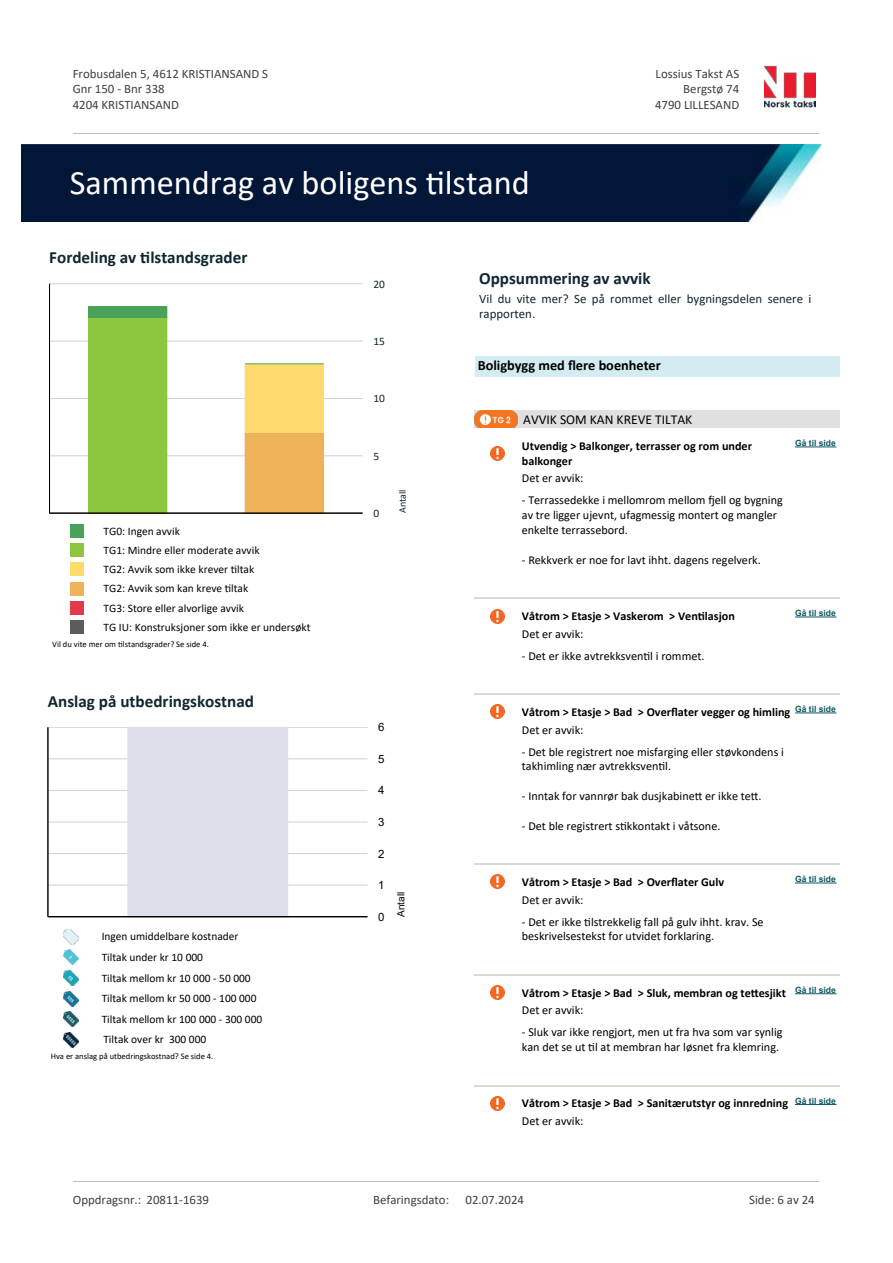
<style>
.page{position:relative;width:893px;height:1263px;background:#fff}
.page>*{position:absolute;margin:0;border:0;box-sizing:border-box;transform-origin:0 0}
.t1{font:34.35px "Calibri";color:#fff}
.t2{font:700 17.1px "Calibri";color:#102732}
.t3{font:700 14.25px "Calibri";color:#000}
.t4{font:13.5px "Calibri";color:#000}
.t5{font:12.9px/15.8px "Calibri";color:#404040}
.t6{font:12.9px/15.8px "Calibri";color:#102732}
.t7{font:12.15px/14.9px "Calibri";color:#000}
.t8{font:700 12.15px/17.7px "Calibri";color:#000}
.t9{font:11.4px/19px "Calibri";color:#000}
.t10{font:11.4px "Calibri";color:#102732}
.t11{font:11.4px "Arial";color:#000}
.t12{font:10.05px "Calibri";color:#102732}
.t13{font:10.05px "Arial";color:#000}
.t14{font:8.55px "Calibri";color:#000}
.t15{font:700 8.55px "Arial";color:#115965}
.s1{font-weight:400}
</style>
<div class="page">
<hr style="left:49px;top:455px;width:314px;height:1px;background:#d3d3d3">
<hr style="left:49px;top:398px;width:314px;height:1px;background:#d3d3d3">
<hr style="left:49px;top:341px;width:314px;height:1px;background:#d3d3d3">
<hr style="left:49px;top:284px;width:314px;height:1px;background:#d3d3d3">
<div style="left:88px;top:306px;width:79px;height:12px;border:1px solid #4aa25a"></div>
<div style="left:245px;top:433px;width:79px;height:80px;background:#eeb258"></div>
<div style="left:245px;top:364px;width:79px;height:69px;background:#ffdb6e"></div>
<div style="left:88px;top:318px;width:79px;height:195px;background:#8dc63f"></div>
<div style="left:88px;top:307px;width:79px;height:11px;background:#4aa25a"></div>
<hr style="left:49px;top:512px;width:314px;height:2px;background:#000">
<hr style="left:49px;top:284px;width:1px;height:229px;background:#000">
<div style="left:70px;top:524px;width:14px;height:14px;background:#4aa25a"></div>
<div style="left:70px;top:543px;width:14px;height:14px;background:#8ec63f"></div>
<div style="left:70px;top:562px;width:14px;height:14px;background:#ffdb6e"></div>
<div style="left:70px;top:581px;width:14px;height:14px;background:#eeb258"></div>
<div style="left:70px;top:601px;width:14px;height:14px;background:#e3394a"></div>
<div style="left:70px;top:620px;width:14px;height:14px;background:#5c5c5c"></div>
<hr style="left:48px;top:884px;width:320px;height:2px;background:#d3d3d3">
<hr style="left:48px;top:853px;width:320px;height:1px;background:#d3d3d3">
<hr style="left:48px;top:821px;width:320px;height:1px;background:#d3d3d3">
<hr style="left:48px;top:790px;width:320px;height:1px;background:#d3d3d3">
<hr style="left:48px;top:758px;width:320px;height:1px;background:#d3d3d3">
<hr style="left:48px;top:727px;width:320px;height:1px;background:#d3d3d3">
<div style="left:128px;top:727px;width:160px;height:190px;background:#dde0ea"></div>
<hr style="left:48px;top:916px;width:320px;height:1px;background:#000">
<hr style="left:48px;top:727px;width:1px;height:190px;background:#000">
<img style="left:63px;top:929px;width:15px;height:15px">
<img style="left:63px;top:950px;width:15px;height:15px">
<img style="left:63px;top:970px;width:15px;height:15px">
<img style="left:63px;top:991px;width:15px;height:15px">
<img style="left:63px;top:1012px;width:15px;height:15px">
<img style="left:63px;top:1032px;width:15px;height:15px">
<div style="left:475px;top:356px;width:364px;height:21px;background:#d3ecf1"></div>
<svg style="left:475px;top:410px;width:44px;height:18px"></svg>
<img style="left:474px;top:411px;width:43px;height:17px">
<div style="left:519px;top:410px;width:273px;height:18px;background:#e0e0e0"></div>
<div style="left:792px;top:410px;width:47px;height:18px;background:#e0e0e0"></div>
<img style="left:491px;top:446px;width:13px;height:14px">
<hr style="left:795px;top:446px;width:41px;height:1px;background:#115965">
<hr style="left:475px;top:597px;width:44px;height:2px;background:#d7dbd3">
<hr style="left:519px;top:597px;width:68px;height:2px;background:#d7dbd3">
<hr style="left:587px;top:597px;width:71px;height:2px;background:#d7dbd3">
<hr style="left:658px;top:597px;width:134px;height:2px;background:#d7dbd3">
<hr style="left:792px;top:597px;width:47px;height:2px;background:#d7dbd3">
<img style="left:491px;top:609px;width:13px;height:14px">
<hr style="left:795px;top:616px;width:41px;height:1px;background:#115965">
<hr style="left:475px;top:693px;width:44px;height:2px;background:#d7dbd3">
<hr style="left:519px;top:693px;width:68px;height:2px;background:#d7dbd3">
<hr style="left:587px;top:693px;width:71px;height:2px;background:#d7dbd3">
<hr style="left:658px;top:693px;width:134px;height:2px;background:#d7dbd3">
<hr style="left:792px;top:693px;width:47px;height:2px;background:#d7dbd3">
<img style="left:491px;top:704px;width:13px;height:14px">
<hr style="left:795px;top:712px;width:41px;height:1px;background:#115965">
<hr style="left:475px;top:863px;width:44px;height:2px;background:#d7dbd3">
<hr style="left:519px;top:863px;width:68px;height:2px;background:#d7dbd3">
<hr style="left:587px;top:863px;width:71px;height:2px;background:#d7dbd3">
<hr style="left:658px;top:863px;width:134px;height:2px;background:#d7dbd3">
<hr style="left:792px;top:863px;width:47px;height:2px;background:#d7dbd3">
<img style="left:491px;top:875px;width:13px;height:14px">
<hr style="left:795px;top:882px;width:41px;height:1px;background:#115965">
<hr style="left:475px;top:974px;width:44px;height:2px;background:#d7dbd3">
<hr style="left:519px;top:974px;width:68px;height:2px;background:#d7dbd3">
<hr style="left:587px;top:974px;width:71px;height:2px;background:#d7dbd3">
<hr style="left:658px;top:974px;width:134px;height:2px;background:#d7dbd3">
<hr style="left:792px;top:974px;width:47px;height:2px;background:#d7dbd3">
<img style="left:491px;top:985px;width:13px;height:14px">
<hr style="left:795px;top:993px;width:41px;height:1px;background:#115965">
<hr style="left:475px;top:1085px;width:44px;height:1px;background:#d7dbd3">
<hr style="left:519px;top:1085px;width:68px;height:1px;background:#d7dbd3">
<hr style="left:587px;top:1085px;width:71px;height:1px;background:#d7dbd3">
<hr style="left:658px;top:1085px;width:134px;height:1px;background:#d7dbd3">
<hr style="left:792px;top:1085px;width:47px;height:1px;background:#d7dbd3">
<img style="left:491px;top:1096px;width:13px;height:14px">
<hr style="left:795px;top:1104px;width:41px;height:1px;background:#115965">
<img style="left:765px;top:65px;width:50px;height:43px">
<hr style="left:73px;top:133px;width:745px;height:1px;background:#c0c0c0">
<img style="left:21px;top:144px;width:801px;height:77px">
<hr style="left:73px;top:1181px;width:745px;height:1px;background:#c0c0c0">
<p class="t5" style="left:73px;top:65px;width:197px">Frobusdalen 5, 4612 KRISTIANSAND S<br>Gnr 150 - Bnr 338<br>4204 KRISTIANSAND</p>
<p class="t5" style="left:656px;top:65px;width:85px">Lossius Takst AS</p>
<p class="t5" style="left:683px;top:81px;width:57px">Bergstø 74</p>
<p class="t5" style="left:655px;top:96px;width:86px">4790 LILLESAND</p>
<h1 class="t1" style="left:70px;top:159px;width:462px">Sammendrag av boligens 琀椀lstand</h1>
<h2 class="t2" style="left:49px;top:245px;width:200px">Fordeling av 琀椀lstandsgrader</h2>
<p class="t9" style="left:104px;top:521px;width:208px">TG0: Ingen avvik<br>TG1: Mindre eller moderate avvik<br>TG2: Avvik som ikke krever 琀椀ltak<br>TG2: Avvik som kan kreve 琀椀ltak<br>TG3: Store eller alvorlige avvik<br>TG IU: Konstruksjoner som ikke er undersøkt</p>
<p class="t14" style="left:52px;top:638px;width:158px">Vil du vite mer om 琀椀lstandsgrader? Se side 4.</p>
<h2 class="t2" style="left:48px;top:689px;width:208px">Anslag på utbedringskostnad</h2>
<p class="t9" style="left:102px;top:926px;width:162px;line-height:20.5px">Ingen umiddelbare kostnader<br>Tiltak under kr 10 000<br>Tiltak mellom kr 10 000 - 50 000<br>Tiltak mellom kr 50 000 - 100 000<br>Tiltak mellom kr 100 000 - 300 000<br>Tiltak over kr 300 000</p>
<p class="t14" style="left:51px;top:1050px;width:164px">Hva er anslag på utbedringskostnad? Se side 4.</p>
<p class="t10" style="left:373px;top:276px;width:13px">20</p>
<p class="t10" style="left:373px;top:333px;width:13px">15</p>
<p class="t10" style="left:373px;top:391px;width:13px">10</p>
<p class="t10" style="left:373px;top:448px;width:7px">5</p>
<p class="t10" style="left:373px;top:505px;width:7px">0</p>
<p class="t12" style="left:395px;top:513px;width:25px;rotate:-90deg">Antall</p>
<p class="t11" style="left:378px;top:719px;width:8px">6</p>
<p class="t11" style="left:378px;top:751px;width:8px">5</p>
<p class="t11" style="left:378px;top:782px;width:8px">4</p>
<p class="t11" style="left:378px;top:814px;width:8px">3</p>
<p class="t11" style="left:378px;top:846px;width:8px">2</p>
<p class="t11" style="left:378px;top:877px;width:8px">1</p>
<p class="t11" style="left:378px;top:909px;width:8px">0</p>
<p class="t13" style="left:394px;top:917px;width:26px;rotate:-90deg">Antall</p>
<h2 class="t2" style="left:479px;top:267px;width:173px">Oppsummering av avvik</h2>
<p class="t6" style="left:479px;top:290px;width:334px">Vil du vite mer? Se på rommet eller bygningsdelen senere i rapporten.</p>
<p class="t3" style="left:478px;top:355px;width:185px">Boligbygg med 昀氀ere boenheter</p>
<p class="t4" style="left:523px;top:410px;width:170px">AVVIK SOM KAN KREVE TILTAK</p>
<p class="t8" style="left:522px;top:438px;width:232px;line-height:14.9px">Utvendig &gt; Balkonger, terrasser og rom under balkonger</p>
<p class="t15" style="left:795px;top:437px;width:42px">Gå til side</p>
<p class="t7" style="left:522px;top:471px;width:63px">Det er avvik:</p>
<p class="t7" style="left:522px;top:493px;width:262px">- Terrassedekke i mellomrom mellom 昀樀ell og bygning av tre ligger ujevnt, ufagmessig montert og mangler enkelte terrassebord.</p>
<p class="t7" style="left:522px;top:552px;width:240px">- Rekkverk er noe for lavt ihht. dagens regelverk.</p>
<p class="t8" style="left:522px;top:607px;width:215px">Våtrom &gt; Etasje &gt; Vaskerom &gt; Ven琀椀lasjon</p>
<p class="t15" style="left:795px;top:607px;width:42px">Gå til side</p>
<p class="t7" style="left:522px;top:626px;width:63px">Det er avvik:</p>
<p class="t7" style="left:522px;top:648px;width:184px">- Det er ikke avtrekksven琀椀l i rommet.</p>
<p class="t8" style="left:522px;top:703px;width:316px">Våtrom &gt; Etasje &gt; Bad &gt; Over昀氀ater vegger og himling <sup>Gå</sup> <sup>til</sup> <sup>side<br></sup><span class="s1">Det er avvik:</span></p>
<p class="t7" style="left:522px;top:744px;width:264px">- Det ble registrert noe misfarging eller støvkondens i takhimling nær avtrekksven琀椀l.</p>
<p class="t7" style="left:522px;top:788px;width:241px">- Inntak for vannrør bak dusjkabine琀琀 er ikke te琀琀.</p>
<p class="t7" style="left:522px;top:818px;width:200px">- Det ble registrert s琀椀kkontakt i våtsone.</p>
<p class="t8" style="left:522px;top:873px;width:204px">Våtrom &gt; Etasje &gt; Bad &gt; Over昀氀ater Gulv</p>
<p class="t15" style="left:795px;top:873px;width:42px">Gå til side</p>
<p class="t7" style="left:522px;top:892px;width:63px">Det er avvik:</p>
<p class="t7" style="left:522px;top:914px;width:243px">- Det er ikke 琀椀lstrekkelig fall på gulv ihht. krav. Se beskrivelsestekst for utvidet forklaring.</p>
<p class="t8" style="left:522px;top:983px;width:316px">Våtrom &gt; Etasje &gt; Bad &gt; Sluk, membran og te琀琀esjikt <sup>Gå</sup> <sup>til</sup> <sup>side<br></sup><span class="s1">Det er avvik:</span></p>
<p class="t7" style="left:522px;top:1024px;width:262px">- Sluk var ikke rengjort, men ut fra hva som var synlig kan det se ut 琀椀l at membran har løsnet fra klemring.</p>
<p class="t8" style="left:522px;top:1094px;width:316px">Våtrom &gt; Etasje &gt; Bad &gt; Sanitærutstyr og innredning <sup>Gå</sup> <sup>til</sup> <sup>side<br></sup><span class="s1">Det er avvik:</span></p>
<p class="t5" style="left:73px;top:1192px;width:138px">Oppdragsnr.: 20811-1639</p>
<p class="t5" style="left:373px;top:1192px;width:78px">Befaringsdato:</p>
<p class="t5" style="left:465px;top:1192px;width:60px">02.07.2024</p>
<p class="t5" style="left:749px;top:1192px;width:67px">Side: 6 av 24</p>
</div>
